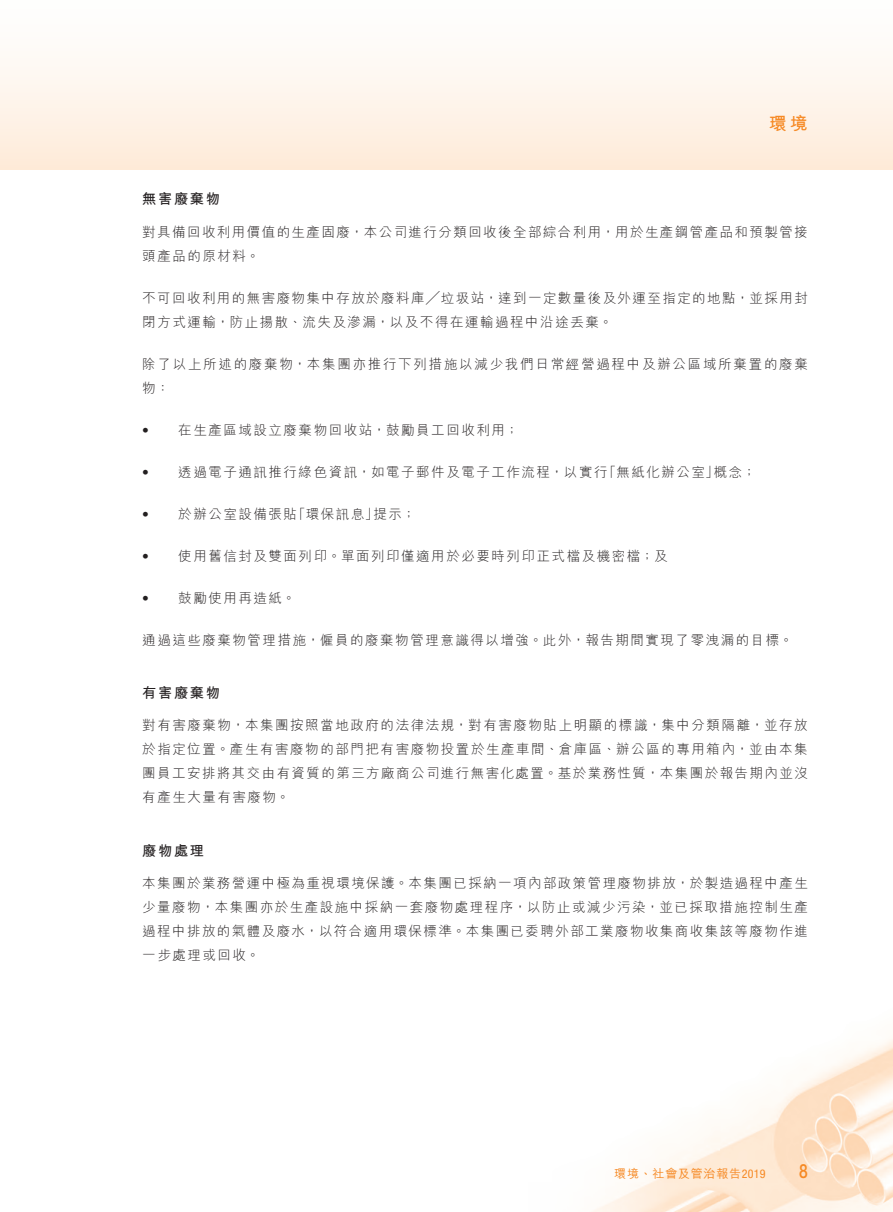
<style>
.page{position:relative;width:893px;height:1212px;background:#fff}
.page>*{position:absolute;margin:0;border:0;box-sizing:border-box;transform-origin:0 0}
.t1{font:500 19.5px "Helvetica Neue LT Std";color:#f68924;scale:.8 1}
.t2{font:700 18px "M Hei HK";color:#f68924}
._04___H2{font:700 14.25px "M Hei HK";letter-spacing:.115em;color:#231f20}
._12___P2{font:300 13.5px/24px "M Hei HK";letter-spacing:.105em;color:#231f20}
._08____IN2{font:300 13.5px "M Hei HK";letter-spacing:.115em;color:#231f20}
._12___P2-2{font:300 13.5px/24px "M Hei HK";letter-spacing:.13em;color:#231f20}
._08____IN2-2{font:13.5px "Helvetica Neue LT Std";color:#231f20}
.t3{font:500 12px "M Hei HK";letter-spacing:.065em;color:#f68924}
.s1{font-family:"Helvetica Neue LT Std";font-weight:400;font-stretch:condensed}
</style>
<div class="page">
<img style="left:592px;top:1039px;width:301px;height:173px">
<div style="left:0;top:0;width:893px;height:170px;background:linear-gradient(to bottom,#feffff,#feecda)"></div>
<h2 class="t2" style="left:769px;top:110px;width:40px">環境</h2>
<p class="_04___H2" style="left:142px;top:188px;width:79px">無害廢棄物</p>
<p class="_12___P2" style="left:142px;top:219px;width:667px">對具備回收利用價值的生產固廢，本公司進行分類回收後全部綜合利用，用於生產鋼管產品和預製管接頭產品的原材料。</p>
<p class="_12___P2" style="left:142px;top:285px;width:667px">不可回收利用的無害廢物集中存放於廢料庫╱垃圾站，達到一定數量後及外運至指定的地點，並採用封閉方式運輸，防止揚散、流失及滲漏，以及不得在運輸過程中沿途丟棄。</p>
<p class="_12___P2-2" style="left:142px;top:351px;width:667px">除了以上所述的廢棄物，本集團亦推行下列措施以減少我們日常經營過程中及辦公區域所棄置的廢棄物：</p>
<p class="_08____IN2" style="left:178px;top:423px;width:342px">在生產區域設立廢棄物回收站，鼓勵員工回收利用;</p>
<p class="_08____IN2-2" style="left:142px;top:422px;width:8px">•</p>
<p class="_08____IN2-2" style="left:142px;top:464px;width:8px">•</p>
<p class="_08____IN2" style="left:603px;top:465px;width:118px">「無紙化辦公室」</p>
<p class="_08____IN2" style="left:178px;top:465px;width:431px">透過電子通訊推行綠色資訊，如電子郵件及電子工作流程，以實行</p>
<p class="_08____IN2" style="left:714px;top:465px;width:44px">概念;</p>
<p class="_08____IN2-2" style="left:142px;top:506px;width:8px">•</p>
<p class="_08____IN2" style="left:178px;top:507px;width:120px">於辦公室設備張貼</p>
<p class="_08____IN2" style="left:373px;top:507px;width:44px">提示;</p>
<p class="_08____IN2" style="left:292px;top:507px;width:87px">「環保訊息」</p>
<p class="_08____IN2-2" style="left:142px;top:548px;width:8px">•</p>
<p class="_08____IN2" style="left:178px;top:549px;width:491px">使用舊信封及雙面列印。單面列印僅適用於必要時列印正式檔及機密檔；及</p>
<p class="_08____IN2" style="left:178px;top:591px;width:119px">鼓勵使用再造紙。</p>
<p class="_08____IN2-2" style="left:142px;top:590px;width:8px">•</p>
<p class="_12___P2" style="left:142px;top:627px;width:652px">通過這些廢棄物管理措施，僱員的廢棄物管理意識得以增強。此外，報告期間實現了零洩漏的目標。</p>
<p class="_04___H2" style="left:142px;top:682px;width:79px">有害廢棄物</p>
<p class="_12___P2" style="left:142px;top:713px;width:667px;text-align:justify">對有害廢棄物，本集團按照當地政府的法律法規，對有害廢物貼上明顯的標識，集中分類隔離，並存放於指定位置。產生有害廢物的部門把有害廢物投置於生產車間、倉庫區、辦公區的專用箱內，並由本集團員工安排將其交由有資質的第三方廠商公司進行無害化處置。基於業務性質，本集團於報告期內並沒有產生大量有害廢物。</p>
<p class="_04___H2" style="left:142px;top:840px;width:63px">廢物處理</p>
<p class="_12___P2" style="left:142px;top:871px;width:667px;text-align:justify">本集團於業務營運中極為重視環境保護。本集團已採納一項內部政策管理廢物排放，於製造過程中產生少量廢物，本集團亦於生產設施中採納一套廢物處理程序，以防止或減少污染，並已採取措施控制生產過程中排放的氣體及廢水，以符合適用環保標準。本集團已委聘外部工業廢物收集商收集該等廢物作進一步處理或回收。</p>
<p class="t3" style="left:614px;top:1165px;width:153px">環境、社會及管治報告<span class="s1">2019</span></p>
<h1 class="t1" style="left:799px;top:1159px;width:12px">8</h1>
</div>
